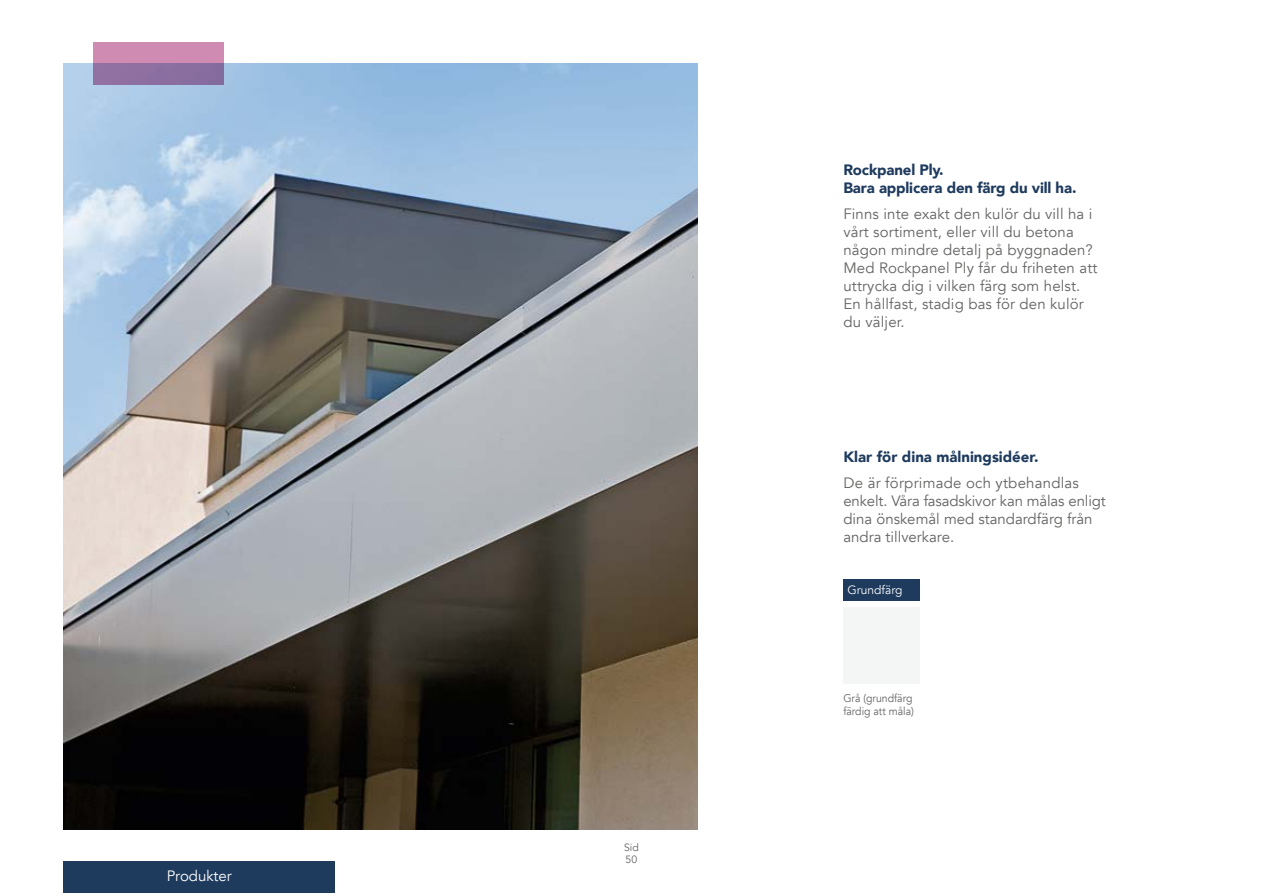
<style>
.page{position:relative;width:1263px;height:893px;background:#fff}
.page>*{position:absolute;margin:0;border:0;box-sizing:border-box;transform-origin:0 0}
.t1{font:15px/18px "Avenir";letter-spacing:.01em;color:#636362}
.t2{font:900 15px/18px "Avenir";letter-spacing:-.01em;color:#1e3a5d}
.t3{font:15px "Avenir";color:#fff}
.t4{font:12px "Avenir";color:#fff}
.t5{font:11.25px/13.4px "Avenir";color:#636362;scale:.94 1}
.t6{font:10.5px/12.6px "Avenir";color:#636362}
</style>
<div class="page">
<img style="left:64px;top:64px;width:633px;height:765px">
<svg style="left:94px;top:43px;width:130px;height:42px;background:#ab7ca8"></svg>
<div style="left:64px;top:861px;width:271px;height:32px;background:#1e3a5d"></div>
<div style="left:843px;top:607px;width:77px;height:77px;background:#f4f5f5"></div>
<div style="left:843px;top:579px;width:77px;height:21px;background:#1e3a5d"></div>
<p class="t3" style="left:167px;top:867px;width:67px">Produkter</p>
<p class="t6" style="left:624px;top:841px;width:16px">Sid<br>50</p>
<p class="t2" style="left:843px;top:160px;width:234px">Rockpanel Ply.<br>Bara applicera den färg du vill ha.</p>
<p class="t1" style="left:843px;top:205px;width:256px">Finns inte exakt den kulör du vill ha i vårt sortiment, eller vill du betona någon mindre detalj på byggnaden?<br>Med Rockpanel Ply får du friheten att uttrycka dig i vilken färg som helst.<br>En hållfast, stadig bas för den kulör du väljer.</p>
<p class="t2" style="left:843px;top:447px;width:197px">Klar för dina målningsidéer.</p>
<p class="t1" style="left:843px;top:474px;width:264px">De är förprimade och ytbehandlas enkelt. Våra fasadskivor kan målas enligt dina önskemål med standardfärg från andra tillverkare.</p>
<p class="t4" style="left:847px;top:583px;width:56px">Grundfärg</p>
<p class="t5" style="left:843px;top:691px;width:77px">Grå (grundfärg färdig att måla)</p>
</div>
